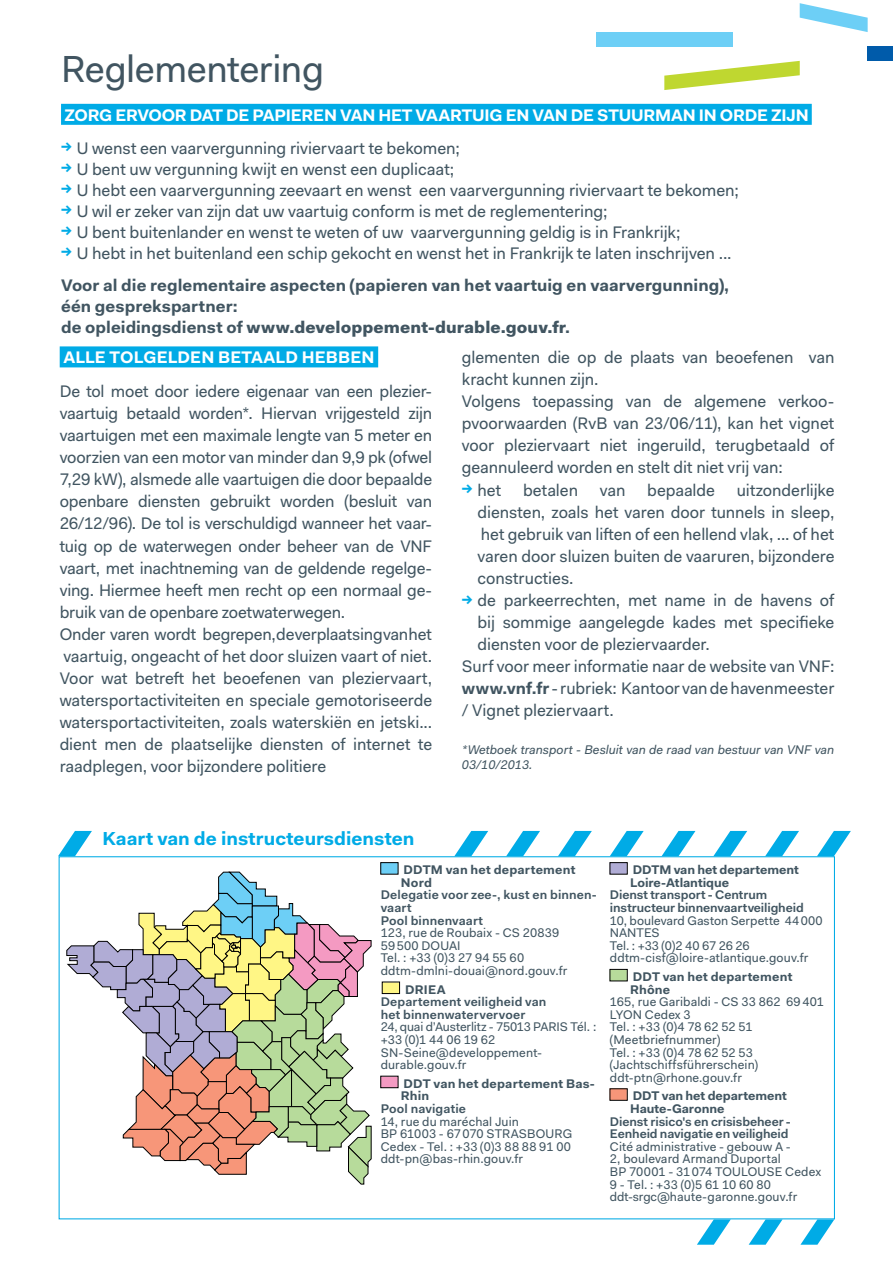
<style>
.page{position:relative;width:893px;height:1263px;background:#fff}
.page>*{position:absolute;margin:0;border:0;box-sizing:border-box;transform-origin:0 0}
.t1{font:37.8px "Fakt Pro";letter-spacing:-.005em;color:#415561}
.t2{font:700 18.9px "Fakt Pro";color:#00abe6}
.t3{font:16.8px/22px "Fakt Pro";letter-spacing:-.005em;color:#415561}
.t4{font:700 16.8px/21px "Fakt Pro";letter-spacing:.005em;color:#415561}
.t5{font:700 16.8px "Fakt Pro";letter-spacing:-.015em;color:#fff}
.t6{font:700 16.8px "Fakt Pro";letter-spacing:.005em;color:#fff}
.t7{font:12.6px/12.6px "Fakt Pro";letter-spacing:.01em;color:#415561}
.t8{font:600 12.6px/12.6px "Fakt Pro";color:#415561}
.t9{font:700 12.6px/12.6px "Fakt Pro";letter-spacing:.005em;color:#415561}
.t10{font:italic 12.6px/15.1px "Fakt Pro";color:#415561}
.s1{font-weight:700;color:#00abe6}
.s2{font-weight:700}
.s3{font-weight:900}
.s4{font-size:16.8px;color:#6dcff6}
.s5{font-weight:700;font-size:16.8px;color:#fff685}
.s6{font-size:16.8px;color:#f49ac2}
.s7{font-size:16.8px;color:#b0acd5}
.s8{font-size:16.8px;color:#b7db9b}
.s9{font-size:16.8px;color:#f79679}
</style>
<div class="page">
<svg style="left:664px;top:61px;width:136px;height:29px"></svg>
<svg style="left:800px;top:3px;width:68px;height:29px"></svg>
<div style="left:868px;top:46px;width:25px;height:14px;background:#005baa"></div>
<div style="left:596px;top:32px;width:136px;height:15px;background:#6dcff6"></div>
<div style="left:61px;top:104px;width:751px;height:21px;background:#00abe6"></div>
<svg style="left:67px;top:872px;width:304px;height:312px"></svg>
<div style="left:60px;top:346px;width:318px;height:21px;background:#00abe6"></div>
<svg style="left:454px;top:831px;width:34px;height:25px"></svg>
<svg style="left:506px;top:831px;width:34px;height:25px"></svg>
<svg style="left:558px;top:831px;width:34px;height:25px"></svg>
<svg style="left:610px;top:831px;width:34px;height:25px"></svg>
<svg style="left:662px;top:831px;width:33px;height:25px"></svg>
<svg style="left:713px;top:831px;width:34px;height:25px"></svg>
<svg style="left:697px;top:1219px;width:34px;height:26px"></svg>
<svg style="left:765px;top:831px;width:34px;height:25px"></svg>
<svg style="left:749px;top:1219px;width:34px;height:26px"></svg>
<svg style="left:817px;top:831px;width:34px;height:25px"></svg>
<svg style="left:800px;top:1219px;width:34px;height:26px"></svg>
<svg style="left:58px;top:831px;width:34px;height:25px"></svg>
<div style="left:380px;top:862px;width:18px;height:12px;border:1px solid #000"></div>
<div style="left:382px;top:982px;width:18px;height:12px;border:1px solid #000"></div>
<div style="left:380px;top:1076px;width:18px;height:12px;border:1px solid #000"></div>
<div style="left:610px;top:862px;width:17px;height:12px;border:1px solid #000"></div>
<div style="left:610px;top:969px;width:17px;height:12px;border:1px solid #000"></div>
<h1 class="t1" style="left:61px;top:44px;width:265px">Reglementering</h1>
<p class="t5" style="left:64px;top:104px;width:746px">ZORG ERVOOR DAT DE PAPIEREN VAN HET VAARTUIG EN VAN DE STUURMAN IN ORDE ZIJN</p>
<p class="t3" style="left:61px;top:137px;width:400px"><span class="s1">→</span> U wenst een vaarvergunning riviervaart te bekomen;</p>
<p class="t3" style="left:61px;top:158px;width:395px"><span class="s1">→</span> U bent uw vergunning kwijt en wenst een duplicaat;</p>
<p class="t3" style="left:61px;top:179px;width:679px"><span class="s1">→</span> U hebt een vaarvergunning zeevaart en wenst een vaarvergunning riviervaart te bekomen;</p>
<p class="t3" style="left:61px;top:200px;width:548px"><span class="s1">→</span> U wil er zeker van zijn dat uw vaartuig conform is met de reglementering;</p>
<p class="t3" style="left:61px;top:221px;width:621px"><span class="s1">→</span> U bent buitenlander en wenst te weten of uw vaarvergunning geldig is in Frankrijk;</p>
<p class="t3" style="left:61px;top:236px;width:672px;line-height:32.8px"><span class="s1">→</span> U hebt in het buitenland een schip gekocht en wenst het in Frankrijk te laten inschrijven ...<br><span class="s2">Voor al die reglementaire aspecten (papieren van het vaartuig en vaarvergunning),</span></p>
<p class="t4" style="left:61px;top:296px;width:511px">één gesprekspartner:<br>de opleidingsdienst of <span class="s3">www.developpement-durable.gouv.fr</span>.</p>
<p class="t6" style="left:63px;top:346px;width:313px">ALLE TOLGELDEN BETAALD HEBBEN</p>
<p class="t3" style="left:60px;top:380px;width:374px">De tol moet door iedere eigenaar van een plezier&shy;vaartuig betaald worden*. Hiervan vrijgesteld zijn vaartuigen met een maximale lengte van 5 meter en voorzien van een motor van minder dan 9,9 pk (ofwel 7,29 kW), alsmede alle vaartuigen die door bepaalde openbare diensten gebruikt worden (besluit van 26/12/96). De tol is verschuldigd wanneer het vaar&shy;tuig op de waterwegen onder beheer van de VNF vaart, met inachtneming van de geldende regelge&shy;ving. Hiermee heeft men recht op een normaal ge&shy;bruik van de openbare zoetwaterwegen.<br>Onder varen wordt begrepen, de verplaatsing van het vaartuig, ongeacht of het door sluizen vaart of niet.<br>Voor wat betreft het beoefenen van pleziervaart, watersportactiviteiten en speciale gemotoriseerde watersportactiviteiten, zoals waterskiën en jetski... dient men de plaatselijke diensten of internet te raadplegen, voor bijzondere politiere</p>
<p class="t2" style="left:102px;top:826px;width:313px">Kaart van de instructeursdiensten</p>
<p class="t3" style="left:462px;top:346px;width:374px">glementen die op de plaats van beoefenen van kracht kunnen zijn.<br>Volgens toepassing van de algemene verkoo&shy;pvoorwaarden (RvB van 23/06/11), kan het vignet voor pleziervaart niet ingeruild, terugbetaald of geannuleerd worden en stelt dit niet vrij van:</p>
<p class="t3" style="left:462px;top:479px;width:41px"><span class="s1">→</span> het</p>
<p class="t3" style="left:523px;top:479px;width:56px">betalen</p>
<p class="t3" style="left:600px;top:479px;width:27px">van</p>
<p class="t3" style="left:647px;top:479px;width:69px">bepaalde</p>
<p class="t3" style="left:478px;top:479px;width:358px;text-align:justify;text-indent:259px">uitzonderlijke diensten, zoals het varen door tunnels in sleep, het gebruik van liften of een hellend vlak, ... of het varen door sluizen buiten de vaaruren, bijzondere constructies.</p>
<p class="t3" style="left:462px;top:589px;width:374px"><span class="s1">→</span> de parkeerrechten, met name in de havens of</p>
<p class="t3" style="left:478px;top:611px;width:358px">bij sommige aangelegde kades met specifieke</p>
<p class="t3" style="left:478px;top:633px;width:234px">diensten voor de pleziervaarder.</p>
<p class="t3" style="left:462px;top:655px;width:374px">Surf voor meer informatie naar de website van VNF:</p>
<p class="t3" style="left:462px;top:677px;width:374px"><span class="s2">www.vnf.fr</span> - rubriek: Kantoor van de havenmeester</p>
<p class="t3" style="left:462px;top:699px;width:153px">/ Vignet pleziervaart.</p>
<p class="t10" style="left:462px;top:742px;width:374px">*Wetboek transport - Besluit van de raad van bestuur van VNF van<br>03/10/2013.</p>
<p class="t9" style="left:401px;top:863px;width:176px;text-indent:-20px"><span class="s4">■</span> DDTM van het departement<br>Nord</p>
<p class="t8" style="left:381px;top:889px;width:218px">Delegatie voor zee-, kust en binnen&shy;vaart<br>Pool binnenvaart</p>
<p class="t7" style="left:381px;top:926px;width:188px">123, rue de Roubaix - CS 20839<br>59500 DOUAI<br>Tel. : +33 (0)3 27 94 55 60 ddtm-dmlni-douai@nord.gouv.fr</p>
<p class="t8" style="left:381px;top:983px;width:167px"><span class="s5">■</span> <span class="s2">DRIEA<br></span>Departement veiligheid van het binnenwatervervoer</p>
<p class="t7" style="left:381px;top:1021px;width:217px">24, quai d’Austerlitz - 75013 PARIS Tél. : +33 (0)1 44 06 19 62<br>SN-Seine@developpement&shy;durable.gouv.fr</p>
<p class="t9" style="left:401px;top:1077px;width:196px;text-indent:-20px"><span class="s6">■</span> DDT van het departement Bas-<br>Rhin</p>
<p class="t8" style="left:381px;top:1102px;width:87px">Pool navigatie</p>
<p class="t7" style="left:381px;top:1115px;width:193px">14, rue du maréchal Juin<br>BP 61003 - 67070 STRASBOURG<br>Cedex - Tel. : +33 (0)3 88 88 91 00 ddt-pn@bas-rhin.gouv.fr</p>
<p class="t9" style="left:630px;top:863px;width:170px;text-indent:-20px"><span class="s7">■</span> DDTM van het departement<br>Loire-Atlantique</p>
<p class="t8" style="left:610px;top:889px;width:195px">Dienst transport - Centrum instructeur binnenvaartveiligheid</p>
<p class="t7" style="left:610px;top:914px;width:214px">10, boulevard Gaston Serpette 44000<br>NANTES<br>Tel. : +33 (0)2 40 67 26 26 ddtm-cisf@loire-atlantique.gouv.fr</p>
<p class="t9" style="left:630px;top:970px;width:164px;text-indent:-20px"><span class="s8">■</span> DDT van het departement<br>Rhône</p>
<p class="t7" style="left:610px;top:995px;width:216px">165, rue Garibaldi - CS 33 862 69401<br>LYON Cedex 3<br>Tel. : +33 (0)4 78 62 52 51 (Meetbriefnummer)<br>Tel. : +33 (0)4 78 62 52 53 (Jachtschiffsführerschein) ddt-ptn@rhone.gouv.fr</p>
<p class="t9" style="left:630px;top:1089px;width:158px;text-indent:-20px"><span class="s9">■</span> DDT van het departement<br>Haute-Garonne</p>
<p class="t8" style="left:610px;top:1115px;width:183px">Dienst risico's en crisisbeheer -<br>Eenheid navigatie en veiligheid</p>
<p class="t7" style="left:610px;top:1140px;width:213px">Cité administrative - gebouw A -<br>2, boulevard Armand Duportal<br>BP 70001 - 31074 TOULOUSE Cedex<br>9 - Tel. : +33 (0)5 61 10 60 80 ddt-srgc@haute-garonne.gouv.fr</p>
</div>
